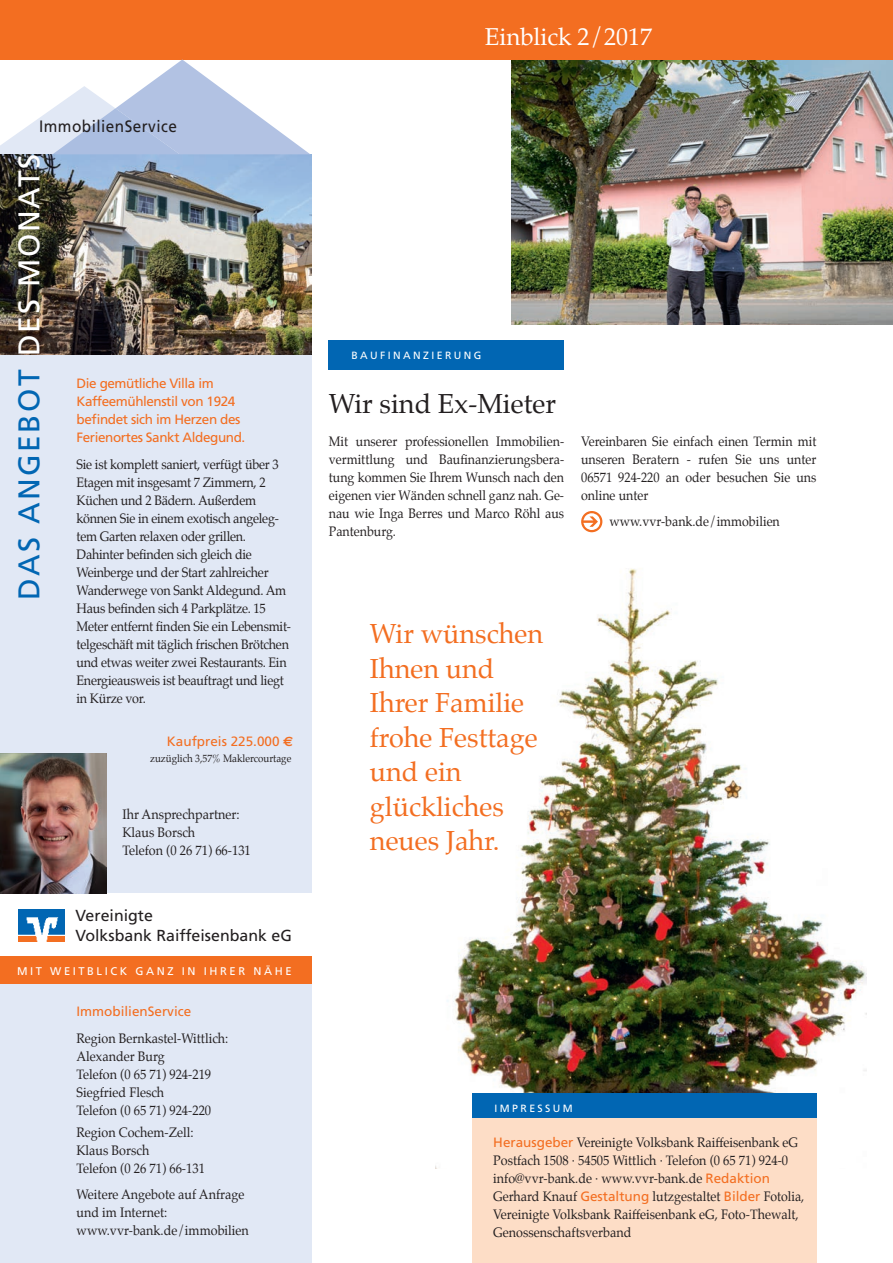
<style>
.page{position:relative;width:893px;height:1263px;background:#fff}
.page>*{position:absolute;margin:0;border:0;box-sizing:border-box;transform-origin:0 0}
.t1{font:30px "Frutiger LT";letter-spacing:.08em;color:#0166b3}
.t2{font:27px/34.5px "Palatino";color:#f36e21}
.t3{font:27px "Palatino";color:#231f20}
.t4{font:24px "Palatino";color:#fff}
.t5{font:16.5px "Frutiger LT";letter-spacing:.03em;color:#231f20;scale:.93 1}
.t6{font:15.9px/19.8px "Frutiger LT";color:#231f20}
.t7{font:13.5px/18px "Palatino";color:#231f20;scale:.93 1}
.t8{font:13.5px/18px "Palatino";letter-spacing:-.02em;color:#231f20;scale:.93 1}
.t9{font:13.5px/18px "Palatino";color:#231f20;text-align:justify;scale:.92 1}
.t10{font:13.5px/18px "Frutiger LT";letter-spacing:-.03em;color:#f36e21}
.t11{font:13.5px "Frutiger LT";color:#f36e21}
.t12{font:11.1px "Frutiger LT";letter-spacing:.23em;color:#fff}
.t13{font:10.5px "Palatino";color:#231f20;scale:.93 1}
.t14{font:10.5px "Frutiger LT";letter-spacing:.23em;color:#fff}
.s1{color:#fff}
.s2{font-family:"Euro Sans";font-weight:700}
.s3{font-family:"Frutiger LT";color:#f36e21}
</style>
<div class="page">
<img style="left:436px;top:522px;width:430px;height:646px">
<img style="left:512px;top:60px;width:381px;height:265px">
<div style="left:472px;top:1093px;width:344px;height:30px;background:#0166b3"></div>
<div style="left:472px;top:1119px;width:344px;height:144px;background:#fdddc6"></div>
<div style="left:0;top:0;width:893px;height:60px;background:#f36e21"></div>
<div style="left:0;top:354px;width:312px;height:909px;background:#e1e8f5"></div>
<img style="left:0;top:154px;width:312px;height:200px">
<div style="left:0;top:893px;width:312px;height:63px;background:#fff"></div>
<svg style="left:0;top:60px;width:310px;height:94px"></svg>
<div style="left:0;top:957px;width:312px;height:27px;background:#f36e21"></div>
<img style="left:18px;top:910px;width:47px;height:31px">
<img style="left:0;top:753px;width:106px;height:140px">
<div style="left:329px;top:340px;width:235px;height:30px;background:#0166b3"></div>
<svg style="left:581px;top:511px;width:21px;height:21px"></svg>
<p class="t5" style="left:39px;top:116px;width:150px">ImmobilienService</p>
<h1 class="t1" style="left:11px;top:600px;width:448px;rotate:-90deg">DAS ANGEBOT <span class="s1">DES MONATS</span></h1>
<p class="t10" style="left:77px;top:375px;width:170px">Die gemütliche Villa im<br>Kaffeemühlenstil von 1924 befindet sich im Herzen des<br>Ferienortes Sankt Aldegund.</p>
<p class="t8" style="left:77px;top:455px;width:232px">Sie ist komplett saniert, verfügt über 3<br>Etagen mit insgesamt 7 Zimmern, 2<br>Küchen und 2 Bädern. Außerdem können Sie in einem exotisch angeleg&shy;tem Garten relaxen oder grillen.<br>Dahinter befinden sich gleich die Weinberge und der Start zahlreicher Wanderwege von Sankt Aldegund. Am Haus befinden sich 4 Parkplätze. 15<br>Meter entfernt finden Sie ein Lebensmit&shy;telgeschäft mit täglich frischen Brötchen und etwas weiter zwei Restaurants. Ein Energieausweis ist beauftragt und liegt in Kürze vor.</p>
<p class="t11" style="left:167px;top:734px;width:128px">Kaufpreis 225.000 <span class="s2">€</span></p>
<p class="t13" style="left:150px;top:749px;width:153px">zuzüglich 3,57% Maklercourtage</p>
<p class="t7" style="left:122px;top:805px;width:140px">Ihr Ansprechpartner:<br>Klaus Borsch<br>Telefon (0 26 71) 66-131</p>
<p class="t6" style="left:76px;top:906px;width:218px">Vereinigte<br>Volksbank Raiffeisenbank eG</p>
<p class="t12" style="left:17px;top:964px;width:276px">MIT WEITBLICK GANZ IN IHRER NÄHE</p>
<p class="t11" style="left:77px;top:1003px;width:116px">ImmobilienService</p>
<p class="t7" style="left:77px;top:1029px;width:165px">Region Bernkastel-Wittlich:<br>Alexander Burg<br>Telefon (0 65 71) 924-219<br>Siegfried Flesch<br>Telefon (0 65 71) 924-220</p>
<p class="t7" style="left:77px;top:1123px;width:140px">Region Cochem-Zell:<br>Klaus Borsch<br>Telefon (0 26 71) 66-131</p>
<p class="t7" style="left:77px;top:1186px;width:187px">Weitere Angebote auf Anfrage und im Internet: www.vvr-bank.de/immobilien</p>
<h3 class="t4" style="left:485px;top:17px;width:169px">Einblick 2/2017</h3>
<p class="t14" style="left:351px;top:349px;width:132px">BAUFINANZIERUNG</p>
<h2 class="t3" style="left:329px;top:382px;width:229px">Wir sind Ex-Mieter</h2>
<p class="t9" style="left:329px;top:432px;width:257px">Mit unserer professionellen Immobilien&shy;vermittlung und Baufinanzierungsbera&shy;tung kommen Sie Ihrem Wunsch nach den eigenen vier Wänden schnell ganz nah. Ge&shy;nau wie Inga Berres und Marco Röhl aus Pantenburg.</p>
<p class="t9" style="left:581px;top:432px;width:257px">Vereinbaren Sie einfach einen Termin mit unseren Beratern - rufen Sie uns unter 06571 924-220 an oder besuchen Sie uns online unter</p>
<p class="t9" style="left:609px;top:513px;width:187px">www.vvr-bank.de/immobilien</p>
<h2 class="t2" style="left:370px;top:616px;width:175px">Wir wünschen<br>Ihnen und<br>Ihrer Familie frohe Festtage und ein glückliches neues Jahr.</h2>
<p class="t14" style="left:495px;top:1102px;width:80px">IMPRESSUM</p>
<p class="t7" style="left:493px;top:1133px;width:336px"><span class="s3">Herausgeber</span> Vereinigte Volksbank Raiffeisenbank eG Postfach 1508 · 54505 Wittlich · Telefon (0 65 71) 924-0 info@vvr-bank.de · www.vvr-bank.de <span class="s3">Redaktion </span>Gerhard Knauf <span class="s3">Gestaltung</span> lutzgestaltet <span class="s3">Bilder</span> Fotolia, Vereinigte Volksbank Raiffeisenbank eG, Foto-Thewalt, Genossenschaftsverband</p>
</div>
